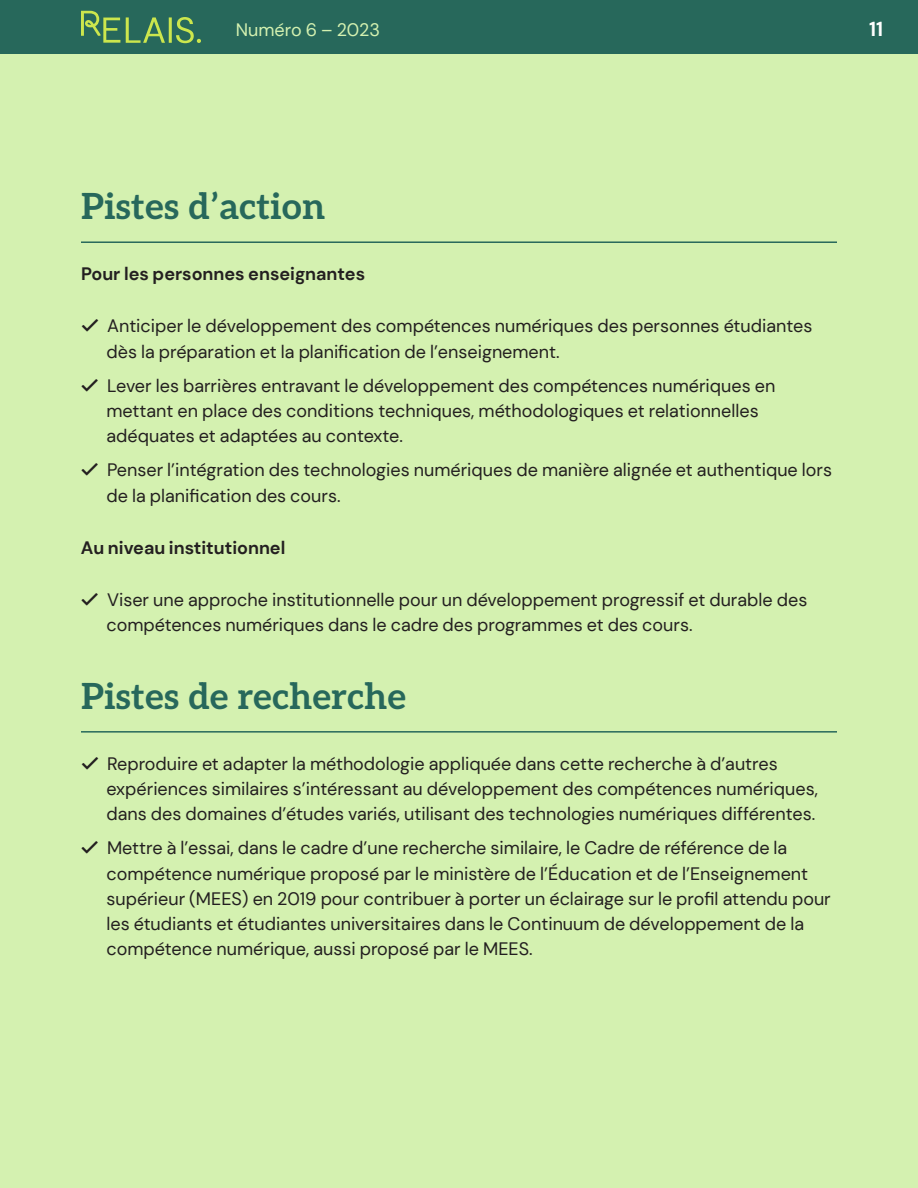
<style>
.page{position:relative;width:918px;height:1188px;background:#d4f1b0}
.page>*{position:absolute;margin:0;border:0;box-sizing:border-box;transform-origin:0 0}
.Titre_H2_-_Pistes_actions{font:36px "Aleo";color:#27685b}
.t1{font:700 20.25px "DM Sans";color:#fff}
.t2{font:18px/25.2px "DM Sans";color:#231f20}
.Default_-_Courant_12{font:700 18px "DM Sans";color:#231f20}
.t3{font:18px "DM Sans";color:#d4f1b0}
</style>
<div class="page">
<div style="left:0;top:0;width:918px;height:54px;background:#27685b"></div>
<svg style="left:81px;top:11px;width:39px;height:32px"></svg>
<svg style="left:126px;top:17px;width:75px;height:26px"></svg>
<hr style="left:81px;top:241px;width:756px;height:2px;background:#27685b">
<hr style="left:81px;top:731px;width:756px;height:2px;background:#27685b">
<p class="t3" style="left:236px;top:19px;width:146px">Numéro 6 – 2023</p>
<p class="t1" style="left:869px;top:16px;width:15px">11</p>
<p class="Titre_H2_-_Pistes_actions" style="left:81px;top:178px;width:246px">Pistes d’action</p>
<p class="Default_-_Courant_12" style="left:81px;top:263px;width:286px">Pour les personnes enseignantes</p>
<p class="t2" style="left:106px;top:313px;width:708px">Anticiper le développement des compétences numériques des personnes étudiantes dès la préparation et la planification de l’enseignement.</p>
<p class="t2" style="left:106px;top:373px;width:670px">Lever les barrières entravant le développement des compétences numériques en mettant en place des conditions techniques, méthodologiques et relationnelles adéquates et adaptées au contexte.</p>
<p class="t2" style="left:106px;top:457px;width:727px">Penser l’intégration des technologies numériques de manière alignée et authentique lors de la planification des cours.</p>
<p class="Default_-_Courant_12" style="left:81px;top:536px;width:206px">Au niveau institutionnel</p>
<p class="t2" style="left:106px;top:587px;width:702px">Viser une approche institutionnelle pour un développement progressif et durable des compétences numériques dans le cadre des programmes et des cours.</p>
<p class="Titre_H2_-_Pistes_actions" style="left:81px;top:668px;width:327px">Pistes de recherche</p>
<p class="t2" style="left:106px;top:751px;width:713px">Reproduire et adapter la méthodologie appliquée dans cette recherche à d’autres expériences similaires s’intéressant au développement des compétences numériques, dans des domaines d’études variés, utilisant des technologies numériques différentes.</p>
<p class="t2" style="left:106px;top:835px;width:726px">Mettre à l’essai, dans le cadre d’une recherche similaire, le Cadre de référence de la compétence numérique proposé par le ministère de l’Éducation et de l’Enseignement supérieur (MEES) en 2019 pour contribuer à porter un éclairage sur le profil attendu pour les étudiants et étudiantes universitaires dans le Continuum de développement de la compétence numérique, aussi proposé par le MEES.</p>
</div>
